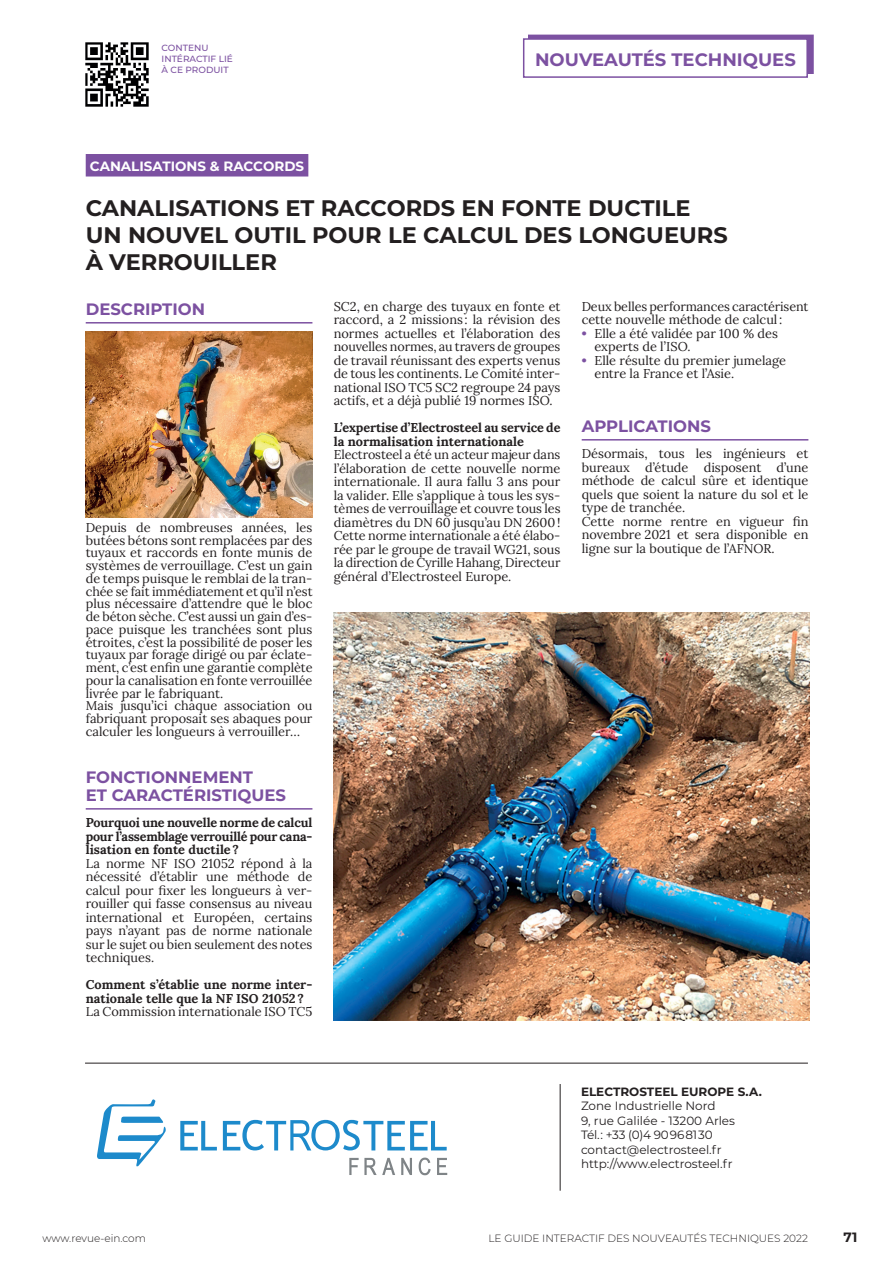
<style>
.page{position:relative;width:893px;height:1263px;background:#fff}
.page>*{position:absolute;margin:0;border:0;box-sizing:border-box;transform-origin:0 0}
.Titre{font:700 22.5px "Montserrat";color:#231f20}
.t1{font:700 18px "Montserrat";color:#7c51a1}
.Intertitre{font:700 16.5px "Montserrat";color:#7c51a1}
.Surtitre{font:700 13.5px "Montserrat";color:#fff}
.t2{font:700 13.5px "Montserrat";color:#231f20}
.Texte_courant{font:12.75px/13.5px "Lora";color:#231f20;text-align:justify}
.Texte_courant-2{font:700 12.75px/13.5px "Lora";color:#231f20}
.t3{font:12px "Montserrat";color:#231f20}
.t4{font:700 12px "Montserrat";color:#231f20}
.t5{font:12px "Montserrat";letter-spacing:-.02em;color:#231f20}
.t6{font:300 10.5px "Montserrat";color:#231f20}
.t7{font:500 9px/10.8px "Montserrat";color:#7c51a1}
.s1{font-weight:700;color:#7c51a1}
</style>
<div class="page">
<hr style="left:85px;top:1063px;width:723px;height:1px;background:#231f20">
<hr style="left:560px;top:1084px;width:1px;height:107px;background:#231f20">
<div style="left:528px;top:35px;width:285px;height:39px;background:#7c51a1"></div>
<div style="left:524px;top:39px;width:283px;height:38px;background:#fff"></div>
<div style="left:523px;top:38px;width:285px;height:40px;border:2px solid #7c51a1"></div>
<svg style="left:97px;top:1099px;width:69px;height:68px"></svg>
<svg style="left:180px;top:1121px;width:37px;height:29px"></svg>
<svg style="left:223px;top:1120px;width:224px;height:30px"></svg>
<svg style="left:349px;top:1158px;width:46px;height:17px"></svg>
<svg style="left:401px;top:1157px;width:46px;height:18px"></svg>
<div style="left:86px;top:154px;width:222px;height:22px;background:#7c51a1"></div>
<hr style="left:86px;top:322px;width:226px;height:2px;background:#7c51a1">
<hr style="left:86px;top:808px;width:226px;height:2px;background:#7c51a1">
<hr style="left:582px;top:439px;width:226px;height:2px;background:#7c51a1">
<img style="left:334px;top:613px;width:475px;height:407px">
<img style="left:85px;top:43px;width:64px;height:63px">
<img style="left:85px;top:332px;width:227px;height:185px">
<p class="t7" style="left:162px;top:42px;width:73px">CONTENU<br>INTÉRACTIF LIÉ<br>À CE PRODUIT</p>
<h2 class="t1" style="left:535px;top:46px;width:262px">NOUVEAUTÉS TECHNIQUES</h2>
<p class="Surtitre" style="left:90px;top:156px;width:216px">CANALISATIONS &amp; RACCORDS</p>
<p class="Titre" style="left:86px;top:192px;width:606px">CANALISATIONS ET RACCORDS EN FONTE DUCTILE</p>
<p class="Titre" style="left:86px;top:219px;width:643px">UN NOUVEL OUTIL POUR LE CALCUL DES LONGUEURS</p>
<p class="Titre" style="left:86px;top:246px;width:193px">À VERROUILLER</p>
<p class="Intertitre" style="left:86px;top:297px;width:121px">DESCRIPTION</p>
<p class="Texte_courant" style="left:582px;top:298px;width:228px">Deux belles performances caractérisent cette nouvelle méthode de calcul:</p>
<p class="Texte_courant" style="left:594px;top:325px;width:185px;text-indent:-13px"><span class="s1">•</span> Elle a été validée par 100 % des experts de l’ISO.</p>
<p class="Texte_courant" style="left:594px;top:352px;width:193px;text-indent:-13px"><span class="s1">•</span> Elle résulte du premier jumelage entre la France et l’Asie.</p>
<p class="Texte_courant" style="left:334px;top:298px;width:228px">SC2, en charge des tuyaux en fonte et raccord, a 2 missions : la révision des normes actuelles et l’élaboration des nouvelles normes, au travers de groupes de travail réunissant des experts venus de tous les continents. Le Comité inter&shy;national ISO TC5 SC2 regroupe 24 pays actifs, et a déjà publié 19 normes ISO.</p>
<p class="Texte_courant-2" style="left:334px;top:419px;width:228px">L’expertise d’Electrosteel au service de la normalisation internationale</p>
<p class="Texte_courant" style="left:334px;top:447px;width:228px">Electrosteel a été un acteur majeur dans l’élaboration de cette nouvelle norme internationale. Il aura fallu 3 ans pour la valider. Elle s’applique à tous les sys&shy;tèmes de verrouillage et couvre tous les diamètres du DN 60 jusqu’au DN 2600!</p>
<p class="Texte_courant" style="left:334px;top:528px;width:228px">Cette norme internationale a été élabo&shy;rée par le groupe de travail WG21, sous la direction de Cyrille Hahang, Directeur général d’Electrosteel Europe.</p>
<p class="Intertitre" style="left:582px;top:414px;width:131px">APPLICATIONS</p>
<p class="Texte_courant" style="left:582px;top:446px;width:228px">Désormais, tous les ingénieurs et bureaux d’étude disposent d’une méthode de calcul sûre et identique quels que soient la nature du sol et le type de tranchée.</p>
<p class="Texte_courant" style="left:582px;top:514px;width:228px">Cette norme rentre en vigueur fin novembre 2021 et sera disponible en ligne sur la boutique de l’AFNOR.</p>
<p class="Texte_courant" style="left:86px;top:520px;width:228px;line-height:12.8px">Depuis de nombreuses années, les butées bétons sont remplacées par des tuyaux et raccords en fonte munis de systèmes de verrouillage. C’est un gain de temps puisque le remblai de la tran&shy;chée se fait immédiatement et qu’il n’est plus nécessaire d’attendre que le bloc de béton sèche. C’est aussi un gain d’es&shy;pace puisque les tranchées sont plus étroites, c’est la possibilité de poser les tuyaux par forage dirigé ou par éclate&shy;ment, c’est enfin une garantie complète pour la canalisation en fonte verrouillée livrée par le fabriquant.</p>
<p class="Texte_courant" style="left:86px;top:699px;width:228px;line-height:12.8px">Mais jusqu’ici chaque association ou fabriquant proposait ses abaques pour calculer les longueurs à verrouiller…</p>
<p class="Intertitre" style="left:86px;top:765px;width:169px">FONCTIONNEMENT</p>
<p class="Intertitre" style="left:86px;top:783px;width:202px">ET CARACTÉRISTIQUES</p>
<p class="Texte_courant-2" style="left:86px;top:815px;width:228px;text-align:justify">Pourquoi une nouvelle norme de calcul pour l’assemblage verrouillé pour cana&shy;lisation en fonte ductile?</p>
<p class="Texte_courant" style="left:86px;top:856px;width:228px">La norme NF ISO 21052 répond à la nécessité d’établir une méthode de calcul pour fixer les longueurs à ver&shy;rouiller qui fasse consensus au niveau international et Européen, certains pays n’ayant pas de norme nationale sur le sujet ou bien seulement des notes techniques.</p>
<p class="Texte_courant-2" style="left:86px;top:977px;width:228px">Comment s’établie une norme inter&shy;nationale telle que la NF ISO 21052?</p>
<p class="Texte_courant" style="left:86px;top:1004px;width:228px">La Commission internationale ISO TC5</p>
<p class="t4" style="left:581px;top:1083px;width:182px">ELECTROSTEEL EUROPE S.A.</p>
<p class="t3" style="left:581px;top:1098px;width:136px">Zone Industrielle Nord</p>
<p class="t3" style="left:581px;top:1112px;width:156px">9, rue Galilée - 13200 Arles</p>
<p class="t5" style="left:581px;top:1127px;width:133px">Tél. : +33 (0)4 90 96 81 30</p>
<p class="t3" style="left:581px;top:1141px;width:142px">contact@electrosteel.fr</p>
<p class="t3" style="left:581px;top:1155px;width:153px">http://www.electrosteel.fr</p>
<p class="t6" style="left:43px;top:1231px;width:105px">www.revue-ein.com</p>
<p class="t6" style="left:488px;top:1231px;width:321px">LE GUIDE INTERACTIF DES NOUVEAUTÉS TECHNIQUES 2022</p>
<p class="t2" style="left:843px;top:1227px;width:15px">71</p>
</div>
